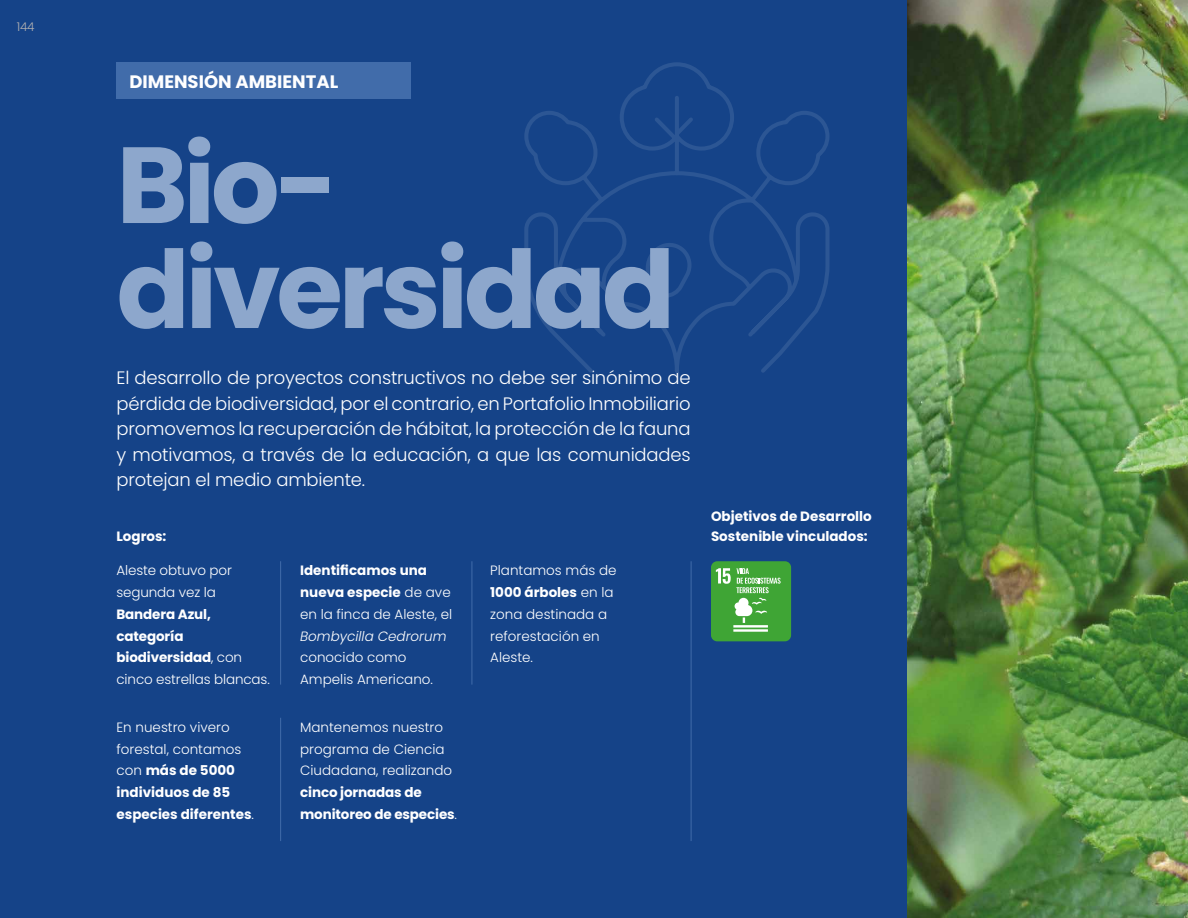
<style>
.page{position:relative;width:1188px;height:918px;background:#154388}
.page>*{position:absolute;margin:0;border:0;box-sizing:border-box;transform-origin:0 0}
.t1{font:700 108px/105px "Poppins";letter-spacing:-.04em;color:#8da7cc}
.t2{font:300 18px/25.5px "Poppins";letter-spacing:-.01em;color:#fff;text-align:justify}
.t3{font:700 18px "Poppins";color:#fff}
.t4{font:700 13.5px/21.8px "Poppins";color:#fff}
.t5{font:300 13.5px/21.8px "Poppins";color:#fff}
.t6{font:italic 300 13.5px "Poppins";color:#fff}
.t7{font:300 12px "Poppins";color:#b3b2b2}
.s1{font-weight:300}
.s2{font-weight:700}
</style>
<div class="page">
<img style="left:907px;top:0;width:281px;height:918px">
<div style="left:117px;top:62px;width:294px;height:37px;background:#416caa"></div>
<hr style="left:691px;top:561px;width:1px;height:280px;background:#416caa">
<div style="left:711px;top:561px;width:80px;height:80px;background:#3fa535;border-radius:6px"></div>
<hr style="left:733px;top:625px;width:35px;height:3px;background:#fff">
<hr style="left:733px;top:629px;width:35px;height:3px;background:#fff">
<svg style="left:716px;top:568px;width:65px;height:55px"></svg>
<svg style="left:524px;top:62px;width:306px;height:311px"></svg>
<hr style="left:280px;top:561px;width:1px;height:124px;background:#416caa">
<hr style="left:472px;top:561px;width:1px;height:124px;background:#416caa">
<hr style="left:280px;top:718px;width:1px;height:123px;background:#416caa">
<p class="t7" style="left:17px;top:20px;width:19px">144</p>
<h2 class="t3" style="left:129px;top:72px;width:210px">DIMENSIÓN AMBIENTAL</h2>
<h1 class="t1" style="left:117px;top:133px;width:560px">Bio&shy;diversidad</h1>
<p class="t2" style="left:117px;top:365px;width:576px">El desarrollo de proyectos constructivos no debe ser sinónimo de pérdida de biodiversidad, por el contrario, en Portafolio Inmobiliario promovemos la recuperación de hábitat, la protección de la fauna y motivamos, a través de la educación, a que las comunidades protejan el medio ambiente.</p>
<p class="t4" style="left:117px;top:525px;width:51px">Logros:</p>
<p class="t4" style="left:300px;top:560px;width:154px">Identificamos una nueva especie <span class="s1">de ave en la finca de Aleste, el</span></p>
<p class="t6" style="left:300px;top:628px;width:148px">Bombycilla Cedrorum</p>
<p class="t5" style="left:300px;top:647px;width:134px">conocido como<br>Ampelis Americano.</p>
<p class="t5" style="left:117px;top:560px;width:117px">Aleste obtuvo por segunda vez la</p>
<p class="t4" style="left:117px;top:603px;width:155px">Bandera Azul, categoría biodiversidad<span class="s1">, con cinco estrellas blancas.</span></p>
<p class="t4" style="left:117px;top:716px;width:139px"><span class="s1">En nuestro vivero forestal, contamos con</span> más de 5000 individuos de 85 especies diferentes<span class="s1">.</span></p>
<p class="t5" style="left:300px;top:716px;width:154px">Mantenemos nuestro programa de Ciencia<br>Ciudadana, realizando</p>
<p class="t4" style="left:300px;top:782px;width:158px">cinco jornadas de monitoreo de especies<span class="s1">.</span></p>
<p class="t5" style="left:490px;top:560px;width:128px">Plantamos más de<br><span class="s2">1000 árboles</span> en la zona destinada a reforestación en<br>Aleste.</p>
<p class="t4" style="left:711px;top:507px;width:162px;line-height:19.5px">Objetivos de Desarrollo<br>Sostenible vinculados:</p>
</div>
